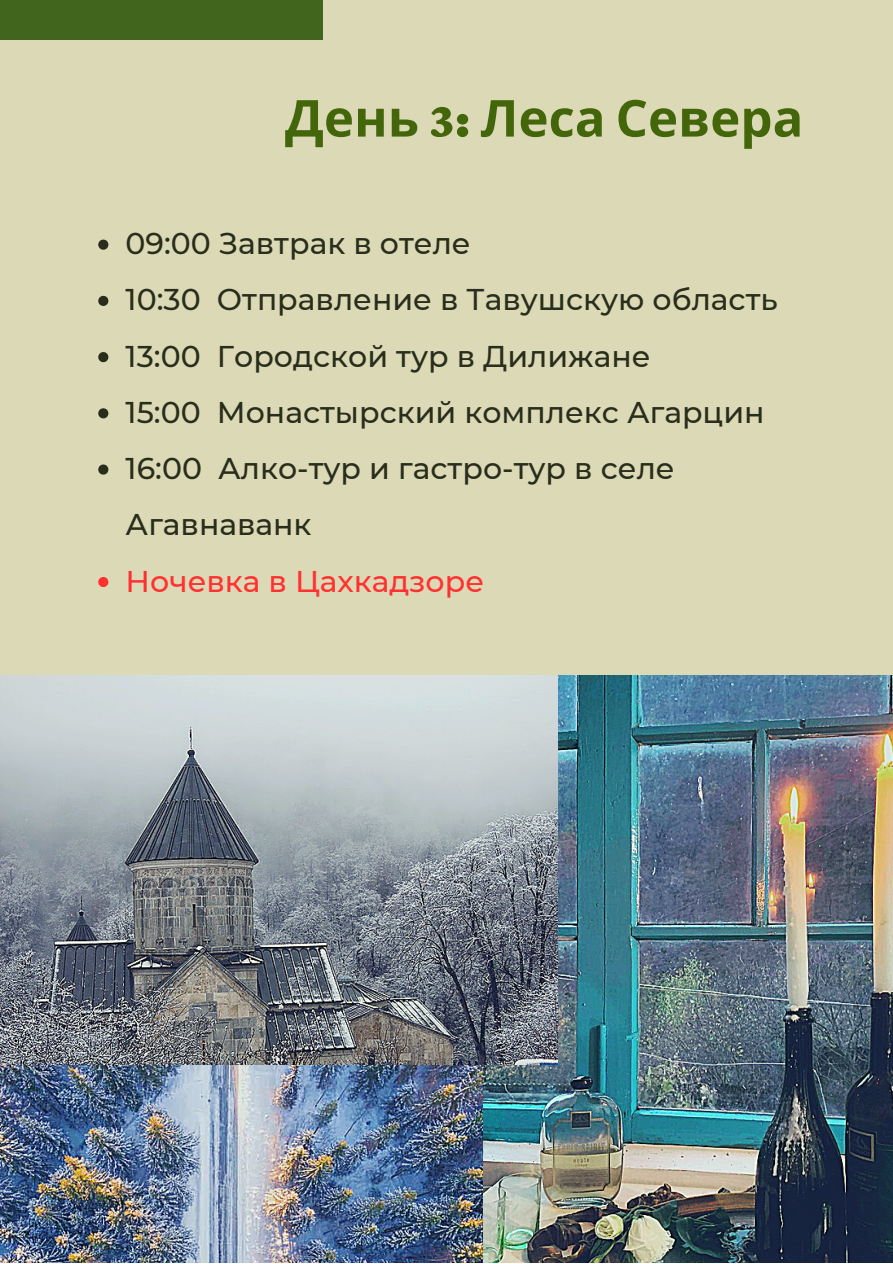
<style>
.page{position:relative;width:893px;height:1264px;background:#fff}
.page>*{position:absolute;margin:0;border:0;box-sizing:border-box;transform-origin:0 0}
.t1{font:700 51px "Noto Sans";color:#43660b}
.t2{font:500 30px/56.2px "Montserrat";color:#292d1b}
.t3{font:500 30px "Montserrat";color:#ff3131}
.s1{font-family:"Crimson Pro";font-weight:900}
</style>
<div class="page">
<div style="left:0;top:0;width:892px;height:1262px;background:#dcdab6"></div>
<div style="left:0;top:0;width:323px;height:40px;background:#41651d"></div>
<img style="left:0;top:1064px;width:483px;height:198px">
<img style="left:483px;top:675px;width:409px;height:587px">
<img style="left:0;top:675px;width:557px;height:389px">
<svg style="left:98px;top:239px;width:10px;height:11px"></svg>
<svg style="left:98px;top:296px;width:10px;height:10px"></svg>
<svg style="left:98px;top:352px;width:10px;height:10px"></svg>
<svg style="left:98px;top:408px;width:10px;height:10px"></svg>
<svg style="left:98px;top:464px;width:10px;height:10px"></svg>
<svg style="left:98px;top:577px;width:10px;height:10px"></svg>
<p class="t1" style="left:285px;top:82px;width:520px">День <span class="s1">3:</span> Леса Севера</p>
<p class="t2" style="left:126px;top:215px;width:346px">09:00 Завтрак в отеле</p>
<p class="t2" style="left:126px;top:271px;width:653px">10:30 Отправление в Тавушскую область</p>
<p class="t2" style="left:126px;top:328px;width:526px">13:00 Городской тур в Дилижане</p>
<p class="t2" style="left:126px;top:384px;width:640px">15:00 Монастырский комплекс Агарцин</p>
<p class="t2" style="left:126px;top:440px;width:550px">16:00 Алко-тур и гастро-тур в селе<br>Агавнаванк</p>
<p class="t3" style="left:126px;top:562px;width:360px">Ночевка в Цахкадзоре</p>
</div>
